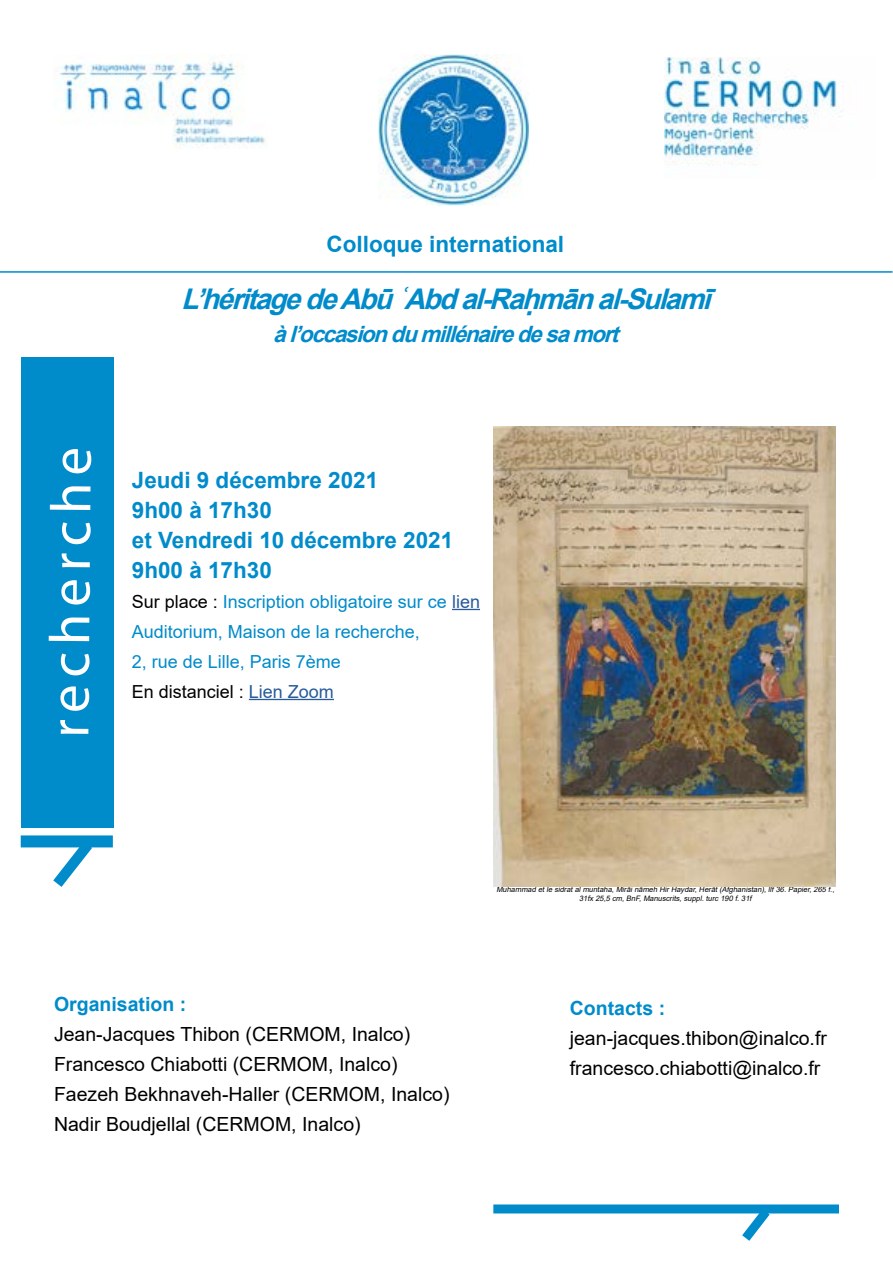
<style>
.page{position:relative;width:893px;height:1263px;background:#fff}
.page>*{position:absolute;margin:0;border:0;box-sizing:border-box;transform-origin:0 0}
.t1{font:57px "Myriad Pro";letter-spacing:.11em;color:#fff}
.t2{font:italic 700 28.5px "Arial";color:#008bcb}
.t3{font:700 22.5px/30px "Arial";color:#008bcb}
.t4{font:italic 700 22.5px "Arial";color:#008bcb}
.t5{font:19.5px/30px "Arial";color:#000}
.t6{font:700 19.5px "Arial";color:#008bcb}
.t7{font:18px/30px "Arial";color:#008bcb}
.t8{font:italic 7.5px/9px "Arial";color:#000;text-align:center}
.s1{color:#000}
.s2{color:#275b9b}
</style>
<div class="page">
<div style="left:21px;top:357px;width:92px;height:471px;background:#008bcb"></div>
<div style="left:21px;top:835px;width:92px;height:12px;background:#008bcb"></div>
<div style="left:493px;top:1204px;width:346px;height:9px;background:#008bcb"></div>
<svg style="left:43px;top:835px;width:60px;height:52px"></svg>
<svg style="left:733px;top:1204px;width:46px;height:37px"></svg>
<hr style="left:0;top:271px;width:893px;height:2px;background:#008bcb">
<svg style="left:452px;top:609px;width:28px;height:1px"></svg>
<hr style="left:249px;top:699px;width:85px;height:1px;background:#275b9b">
<img style="left:665px;top:58px;width:179px;height:107px">
<img style="left:59px;top:58px;width:206px;height:88px">
<img style="left:378px;top:54px;width:150px;height:151px">
<img style="left:493px;top:427px;width:343px;height:460px">
<p class="t3" style="left:327px;top:230px;width:239px">Colloque international</p>
<h2 class="t2" style="left:181px;top:279px;width:541px">L’héritagedeAbūʿAbdal-Raḥmānal-Sulamī</h2>
<p class="t4" style="left:273px;top:319px;width:355px">àl’occasiondumillénairedesamort</p>
<h1 class="t1" style="left:35px;top:738px;width:293px;rotate:-90deg">recherche</h1>
<p class="t3" style="left:132px;top:465px;width:323px">Jeudi 9 décembre 2021<br>9h00 à 17h30<br>et Vendredi 10 décembre 2021<br>9h00 à 17h30</p>
<p class="t7" style="left:132px;top:586px;width:350px"><span class="s1">Sur place :</span> Inscription obligatoire sur ce <span class="s2">lien </span>Auditorium, Maison de la recherche,<br>2, rue de Lille, Paris 7ème<br><span class="s1">En distanciel :</span> <span class="s2">Lien Zoom</span></p>
<p class="t8" style="left:496px;top:885px;width:341px">Muhammad etle sidratalmuntaha,Mirâinâmeh HirHaydar,Herât(Afghanistan),llf36.Papier,265 f.,<br>31fx 25,5 cm,BnF,Manuscrits,suppl.turc 190 f.31f</p>
<p class="t6" style="left:54px;top:991px;width:134px">Organisation :</p>
<p class="t5" style="left:54px;top:1019px;width:397px">Jean-Jacques Thibon (CERMOM, Inalco)<br>Francesco Chiabotti (CERMOM, Inalco)<br>Faezeh Bekhnaveh-Haller (CERMOM, Inalco)<br>Nadir Boudjellal (CERMOM, Inalco)</p>
<p class="t6" style="left:570px;top:994px;width:97px">Contacts :</p>
<p class="t5" style="left:570px;top:1023px;width:259px">jean-jacques.thibon@inalco.fr francesco.chiabotti@inalco.fr</p>
</div>
